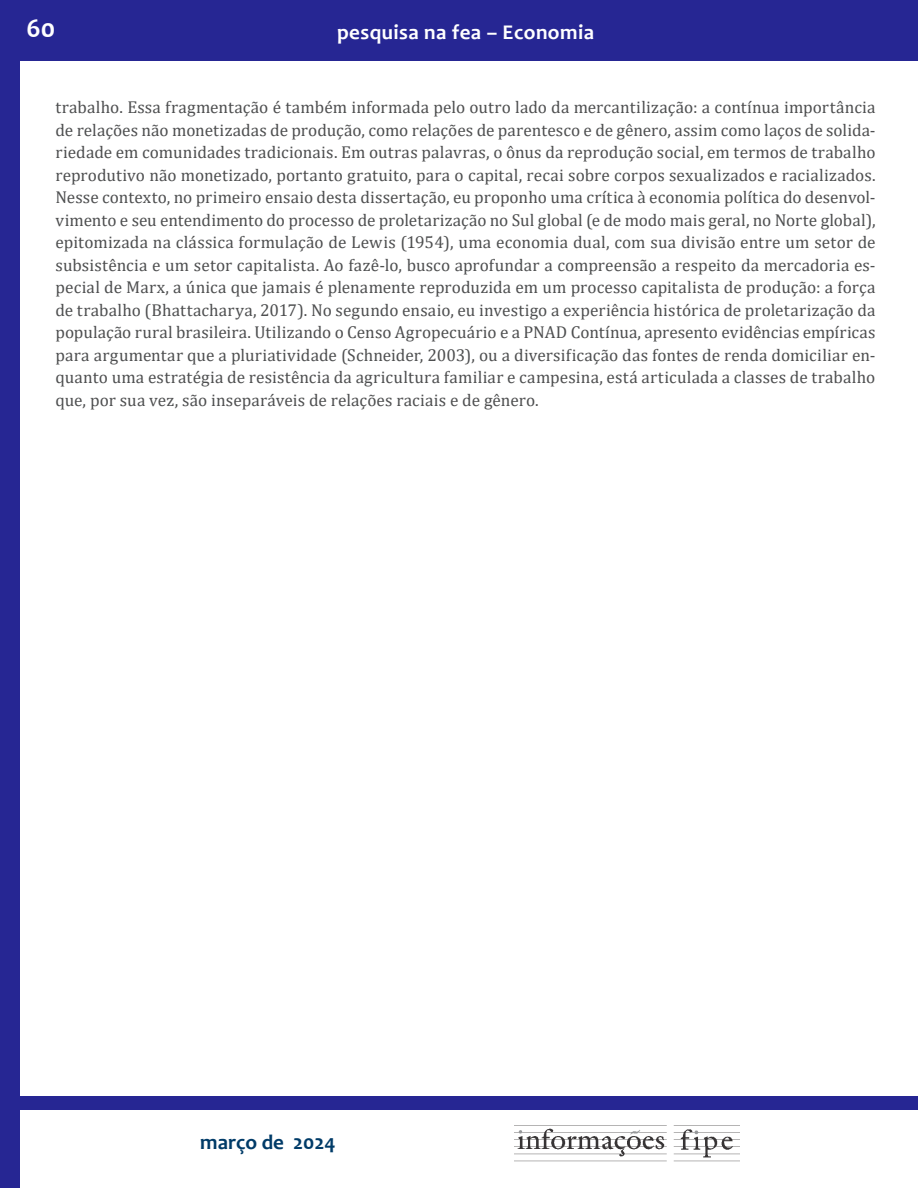
<style>
.page{position:relative;width:918px;height:1188px;background:#fff}
.page>*{position:absolute;margin:0;border:0;box-sizing:border-box;transform-origin:0 0}
.t1{font:700 27px "Candara";color:#fff}
.t2{font:700 21px "Candara";letter-spacing:.02em;color:#fff}
.t3{font:700 21px "Candara";color:#003b68}
.t4{font:17.25px/22.5px "Cambria";letter-spacing:.005em;color:#4e4f50;text-align:justify}
</style>
<div class="page">
<div style="left:0;top:0;width:20px;height:1188px;background:#262693"></div>
<div style="left:0;top:0;width:918px;height:61px;background:#262693"></div>
<div style="left:15px;top:1097px;width:903px;height:13px;background:#262693"></div>
<img style="left:514px;top:1125px;width:225px;height:37px">
<h1 class="t1" style="left:27px;top:12px;width:30px">60</h1>
<p class="t2" style="left:337px;top:19px;width:258px">pesquisa na fea – Economia</p>
<p class="t4" style="left:55px;top:96px;width:822px">trabalho. Essa fragmentação é também informada pelo outro lado da mercantilização: a contínua importância de relações não monetizadas de produção, como relações de parentesco e de gênero, assim como laços de solida&shy;riedade em comunidades tradicionais. Em outras palavras, o ônus da reprodução social, em termos de trabalho reprodutivo não monetizado, portanto gratuito, para o capital, recai sobre corpos sexualizados e racializados.<br>Nesse contexto, no primeiro ensaio desta dissertação, eu proponho uma crítica à economia política do desenvol&shy;vimento e seu entendimento do processo de proletarização no Sul global (e de modo mais geral, no Norte global), epitomizada na clássica formulação de Lewis (1954), uma economia dual, com sua divisão entre um setor de subsistência e um setor capitalista. Ao fazê-lo, busco aprofundar a compreensão a respeito da mercadoria es&shy;pecial de Marx, a única que jamais é plenamente reproduzida em um processo capitalista de produção: a força de trabalho (Bhattacharya, 2017). No segundo ensaio, eu investigo a experiência histórica de proletarização da população rural brasileira. Utilizando o Censo Agropecuário e a PNAD Contínua, apresento evidências empíricas para argumentar que a pluriatividade (Schneider, 2003), ou a diversificação das fontes de renda domiciliar en&shy;quanto uma estratégia de resistência da agricultura familiar e campesina, está articulada a classes de trabalho que, por sua vez, são inseparáveis de relações raciais e de gênero.</p>
<p class="t3" style="left:200px;top:1129px;width:137px">março de 2024</p>
</div>
